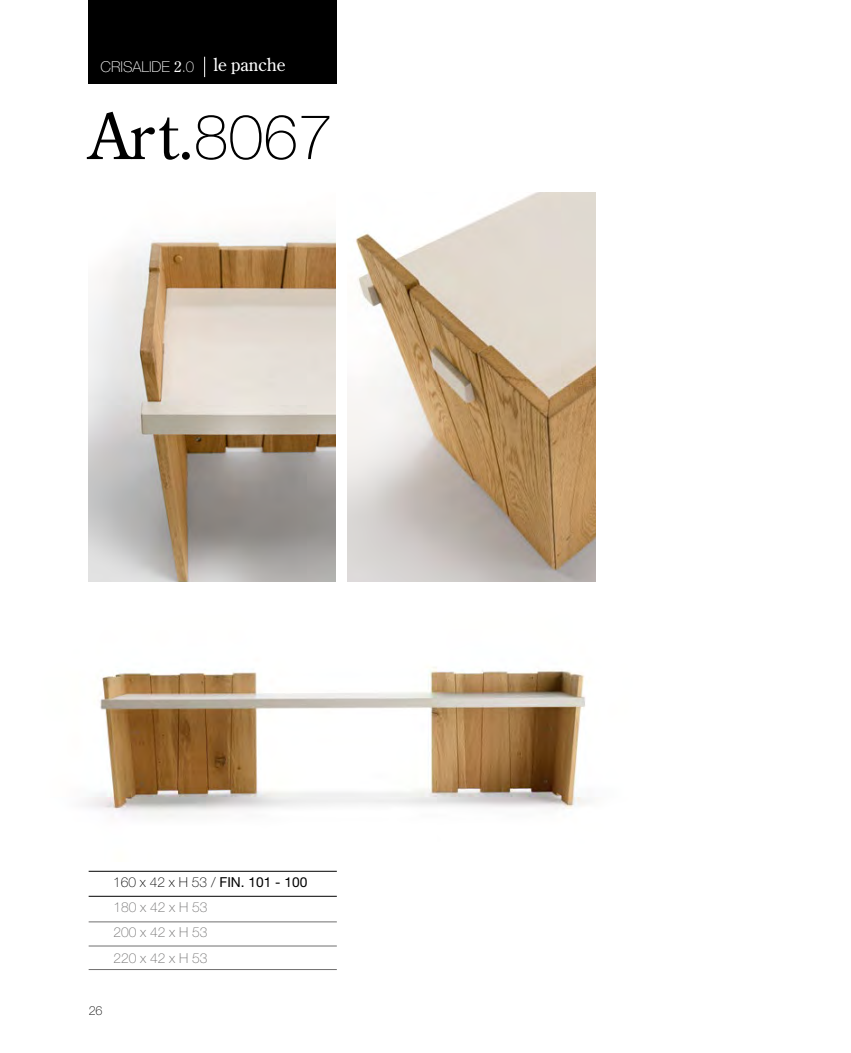
<style>
.page{position:relative;width:851px;height:1053px;background:#fff}
.page>*{position:absolute;margin:0;border:0;box-sizing:border-box;transform-origin:0 0}
.t1{font:62.5px "Century Old Style Std";color:#000}
.t2{font:17.5px "Century Old Style Std";color:#fff}
.t3{font:100 15px "Helvetica Neue LT Pro";color:#fff}
.t4{font:100 13.75px/25.2px "Helvetica Neue LT Pro";color:#706f6f}
.t5{font:100 13.75px "Helvetica Neue LT Pro";color:#000}
.t6{font:100 12.5px "Helvetica Neue LT Pro";color:#000}
.s1{font-family:"Century Old Style Std";font-weight:400}
.s2{font-family:"Helvetica Neue LT Pro";font-weight:100}
.s3{font-weight:400}
</style>
<div class="page">
<img style="left:86px;top:369px;width:510px;height:448px">
<img style="left:89px;top:231px;width:247px;height:351px">
<img style="left:347px;top:192px;width:248px;height:390px">
<div style="left:89px;top:0;width:248px;height:83px;background:#000"></div>
<hr style="left:89px;top:921px;width:248px;height:1px;background:#706f6f">
<hr style="left:89px;top:895px;width:248px;height:1px;background:#000">
<hr style="left:89px;top:870px;width:248px;height:1px;background:#000">
<hr style="left:89px;top:945px;width:248px;height:1px;background:#706f6f">
<hr style="left:89px;top:969px;width:248px;height:1px;background:#706f6f">
<svg style="left:204px;top:57px;width:1px;height:20px"></svg>
<p class="t3" style="left:101px;top:58px;width:95px">CRISALIDE <span class="s1">2</span>.0</p>
<p class="t2" style="left:213px;top:53px;width:74px">le panche</p>
<h1 class="t1" style="left:89px;top:96px;width:245px">Art.<span class="s2">8067</span></h1>
<p class="t5" style="left:113px;top:873px;width:196px">160 x 42 x H 53 / <span class="s3">FIN. 101 - 100</span></p>
<p class="t4" style="left:113px;top:894px;width:96px">180 x 42 x H 53</p>
<p class="t4" style="left:113px;top:919px;width:96px">200 x 42 x H 53<br>220 x 42 x H 53</p>
<p class="t6" style="left:89px;top:1003px;width:15px">26</p>
</div>
